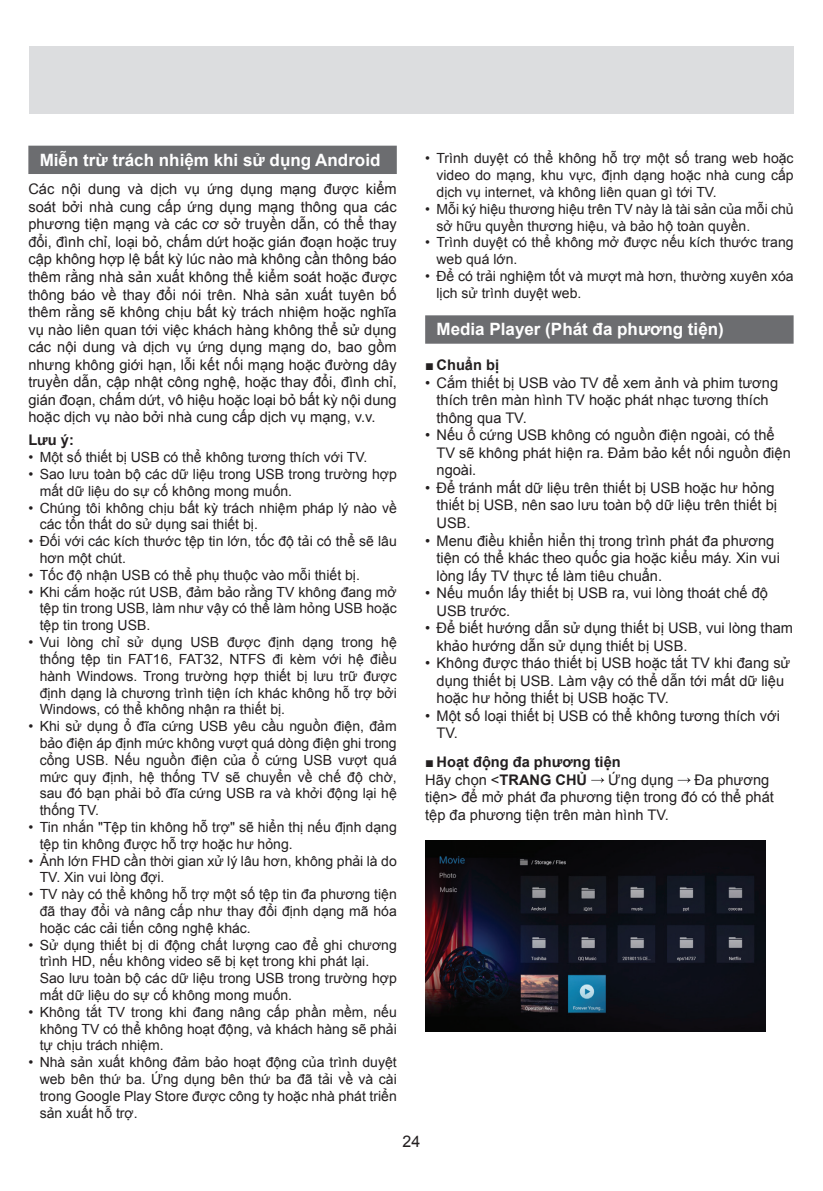
<style>
.page{position:relative;width:823px;height:1191px;background:#fff}
.page>*{position:absolute;margin:0;border:0;box-sizing:border-box;transform-origin:0 0}
.t1{font:700 17px "Arial";color:#fff}
.t2{font:16px "Arial";color:#231f20}
.t3{font:14.6px/17.6px "Arial";color:#231f20}
.t4{font:700 14.6px/17.6px "Arial";color:#231f20}
.t5{font:14px/16.8px "Arial";color:#231f20}
.s1{font-weight:400}
</style>
<div class="page">
<div style="left:29px;top:46px;width:764px;height:68px;background:#dcdddf"></div>
<div style="left:28px;top:146px;width:368px;height:28px;background:#6c6d70"></div>
<div style="left:425px;top:315px;width:368px;height:29px;background:#6c6d70"></div>
<svg style="left:591px;top:777px;width:13px;height:5px"></svg>
<svg style="left:677px;top:777px;width:13px;height:5px"></svg>
<img style="left:425px;top:840px;width:340px;height:191px">
<p class="t1" style="left:40px;top:147px;width:342px">Miễn trừ trách nhiệm khi sử dụng Android</p>
<p class="t3" style="left:28px;top:181px;width:369px;text-align:justify">Các nội dung và dịch vụ ứng dụng mạng được kiểm soát bởi nhà cung cấp ứng dụng mạng thông qua các phương tiện mạng và các cơ sở truyền dẫn, có thể thay đổi, đình chỉ, loại bỏ, chấm dứt hoặc gián đoạn hoặc truy cập không hợp lệ bất kỳ lúc nào mà không cần thông báo thêm rằng nhà sản xuất không thể kiểm soát hoặc được thông báo về thay đổi nói trên. Nhà sản xuất tuyên bố thêm rằng sẽ không chịu bất kỳ trách nhiệm hoặc nghĩa vụ nào liên quan tới việc khách hàng không thể sử dụng các nội dung và dịch vụ ứng dụng mạng do, bao gồm nhưng không giới hạn, lỗi kết nối mạng hoặc đường dây truyền dẫn, cập nhật công nghệ, hoặc thay đổi, đình chỉ, gián đoạn, chấm dứt, vô hiệu hoặc loại bỏ bất kỳ nội dung hoặc dịch vụ nào bởi nhà cung cấp dịch vụ mạng, v.v.</p>
<p class="t4" style="left:28px;top:431px;width:47px">Lưu ý:</p>
<p class="t5" style="left:28px;top:449px;width:340px">• Một số thiết bị USB có thể không tương thích với TV.</p>
<p class="t5" style="left:40px;top:466px;width:358px;text-indent:-11px">• Sao lưu toàn bộ các dữ liệu trong USB trong trường hợp mất dữ liệu do sự cố không mong muốn.</p>
<p class="t5" style="left:40px;top:499px;width:358px;text-indent:-11px">• Chúng tôi không chịu bất kỳ trách nhiệm pháp lý nào về các tổn thất do sử dụng sai thiết bị.</p>
<p class="t5" style="left:40px;top:533px;width:358px;text-indent:-11px">• Đối với các kích thước tệp tin lớn, tốc độ tải có thể sẽ lâu hơn một chút.</p>
<p class="t5" style="left:28px;top:566px;width:333px">• Tốc độ nhận USB có thể phụ thuộc vào mỗi thiết bị.</p>
<p class="t5" style="left:40px;top:583px;width:358px;text-align:justify;text-indent:-11px">• Khi cắm hoặc rút USB, đảm bảo rằng TV không đang mở tệp tin trong USB, làm như vậy có thể làm hỏng USB hoặc tệp tin trong USB.</p>
<p class="t5" style="left:40px;top:634px;width:358px;text-align:justify;text-indent:-11px">• Vui lòng chỉ sử dụng USB được định dạng trong hệ thống tệp tin FAT16, FAT32, NTFS đi kèm với hệ điều hành Windows. Trong trường hợp thiết bị lưu trữ được định dạng là chương trình tiện ích khác không hỗ trợ bởi Windows, có thể không nhận ra thiết bị.</p>
<p class="t5" style="left:40px;top:718px;width:358px;text-align:justify;text-indent:-11px">• Khi sử dụng ổ đĩa cứng USB yêu cầu nguồn điện, đảm bảo điện áp định mức không vượt quá dòng điện ghi trong cổng USB. Nếu nguồn điện của ổ cứng USB vượt quá mức quy định, hệ thống TV sẽ chuyển về chế độ chờ, sau đó bạn phải bỏ đĩa cứng USB ra và khởi động lại hệ thống TV.</p>
<p class="t5" style="left:40px;top:818px;width:358px;text-indent:-11px">• Tin nhắn "Tệp tin không hỗ trợ" sẽ hiển thị nếu định dạng tệp tin không được hỗ trợ hoặc hư hỏng.</p>
<p class="t5" style="left:40px;top:852px;width:358px;text-indent:-11px">• Ảnh lớn FHD cần thời gian xử lý lâu hơn, không phải là do<br>TV. Xin vui lòng đợi.</p>
<p class="t5" style="left:40px;top:886px;width:358px;text-align:justify;text-indent:-11px">• TV này có thể không hỗ trợ một số tệp tin đa phương tiện đã thay đổi và nâng cấp như thay đổi định dạng mã hóa hoặc các cải tiến công nghệ khác.</p>
<p class="t5" style="left:40px;top:936px;width:358px;text-indent:-11px">• Sử dụng thiết bị di động chất lượng cao để ghi chương trình HD, nếu không video sẽ bị kẹt trong khi phát lại.<br>Sao lưu toàn bộ các dữ liệu trong USB trong trường hợp mất dữ liệu do sự cố không mong muốn.</p>
<p class="t5" style="left:40px;top:1003px;width:358px;text-align:justify;text-indent:-11px">• Không tắt TV trong khi đang nâng cấp phần mềm, nếu không TV có thể không hoạt động, và khách hàng sẽ phải tự chịu trách nhiệm.</p>
<p class="t5" style="left:40px;top:1054px;width:358px;text-align:justify;text-indent:-11px">• Nhà sản xuất không đảm bảo hoạt động của trình duyệt web bên thứ ba. Ứng dụng bên thứ ba đã tải về và cài trong Google Play Store được công ty hoặc nhà phát triển sản xuất hỗ trợ.</p>
<p class="t5" style="left:436px;top:150px;width:358px;text-align:justify;text-indent:-11px">• Trình duyệt có thể không hỗ trợ một số trang web hoặc video do mạng, khu vực, định dạng hoặc nhà cung cấp dịch vụ internet, và không liên quan gì tới TV.</p>
<p class="t5" style="left:436px;top:200px;width:358px;text-indent:-11px">• Mỗi ký hiệu thương hiệu trên TV này là tài sản của mỗi chủ sở hữu quyền thương hiệu, và bảo hộ toàn quyền.</p>
<p class="t5" style="left:436px;top:234px;width:358px;text-indent:-11px">• Trình duyệt có thể không mở được nếu kích thước trang web quá lớn.</p>
<p class="t5" style="left:436px;top:268px;width:358px;text-indent:-11px">• Để có trải nghiệm tốt và mượt mà hơn, thường xuyên xóa lịch sử trình duyệt web.</p>
<p class="t1" style="left:436px;top:317px;width:289px">Media Player (Phát đa phương tiện)</p>
<p class="t4" style="left:425px;top:356px;width:75px">■ Chuẩn bị</p>
<p class="t3" style="left:436px;top:374px;width:343px;text-indent:-11px">• Cắm thiết bị USB vào TV để xem ảnh và phim tương thích trên màn hình TV hoặc phát nhạc tương thích thông qua TV.</p>
<p class="t3" style="left:436px;top:426px;width:355px;text-indent:-11px">• Nếu ổ cứng USB không có nguồn điện ngoài, có thể<br>TV sẽ không phát hiện ra. Đảm bảo kết nối nguồn điện ngoài.</p>
<p class="t3" style="left:436px;top:479px;width:342px;text-indent:-11px">• Để tránh mất dữ liệu trên thiết bị USB hoặc hư hỏng thiết bị USB, nên sao lưu toàn bộ dữ liệu trên thiết bị<br>USB.</p>
<p class="t3" style="left:436px;top:532px;width:345px;text-indent:-11px">• Menu điều khiển hiển thị trong trình phát đa phương tiện có thể khác theo quốc gia hoặc kiểu máy. Xin vui lòng lấy TV thực tế làm tiêu chuẩn.</p>
<p class="t3" style="left:436px;top:584px;width:333px;text-indent:-11px">• Nếu muốn lấy thiết bị USB ra, vui lòng thoát chế độ<br>USB trước.</p>
<p class="t3" style="left:436px;top:619px;width:358px;text-indent:-11px">• Để biết hướng dẫn sử dụng thiết bị USB, vui lòng tham khảo hướng dẫn sử dụng thiết bị USB.</p>
<p class="t3" style="left:436px;top:654px;width:355px;text-indent:-11px">• Không được tháo thiết bị USB hoặc tắt TV khi đang sử dụng thiết bị USB. Làm vậy có thể dẫn tới mất dữ liệu hoặc hư hỏng thiết bị USB hoặc TV.</p>
<p class="t3" style="left:436px;top:707px;width:344px;text-indent:-11px">• Một số loại thiết bị USB có thể không tương thích với<br>TV.</p>
<p class="t4" style="left:425px;top:753px;width:197px">■ Hoạt động đa phương tiện<br><span class="s1">Hãy chọn &lt;</span>TRANG CHỦ</p>
<p class="t3" style="left:608px;top:771px;width:67px">Ứng dụng</p>
<p class="t3" style="left:425px;top:771px;width:350px;text-indent:269px">Đa phương tiện&gt; để mở phát đa phương tiện trong đó có thể phát tệp đa phương tiện trên màn hình TV.</p>
<p class="t2" style="left:402px;top:1131px;width:19px">24</p>
</div>
